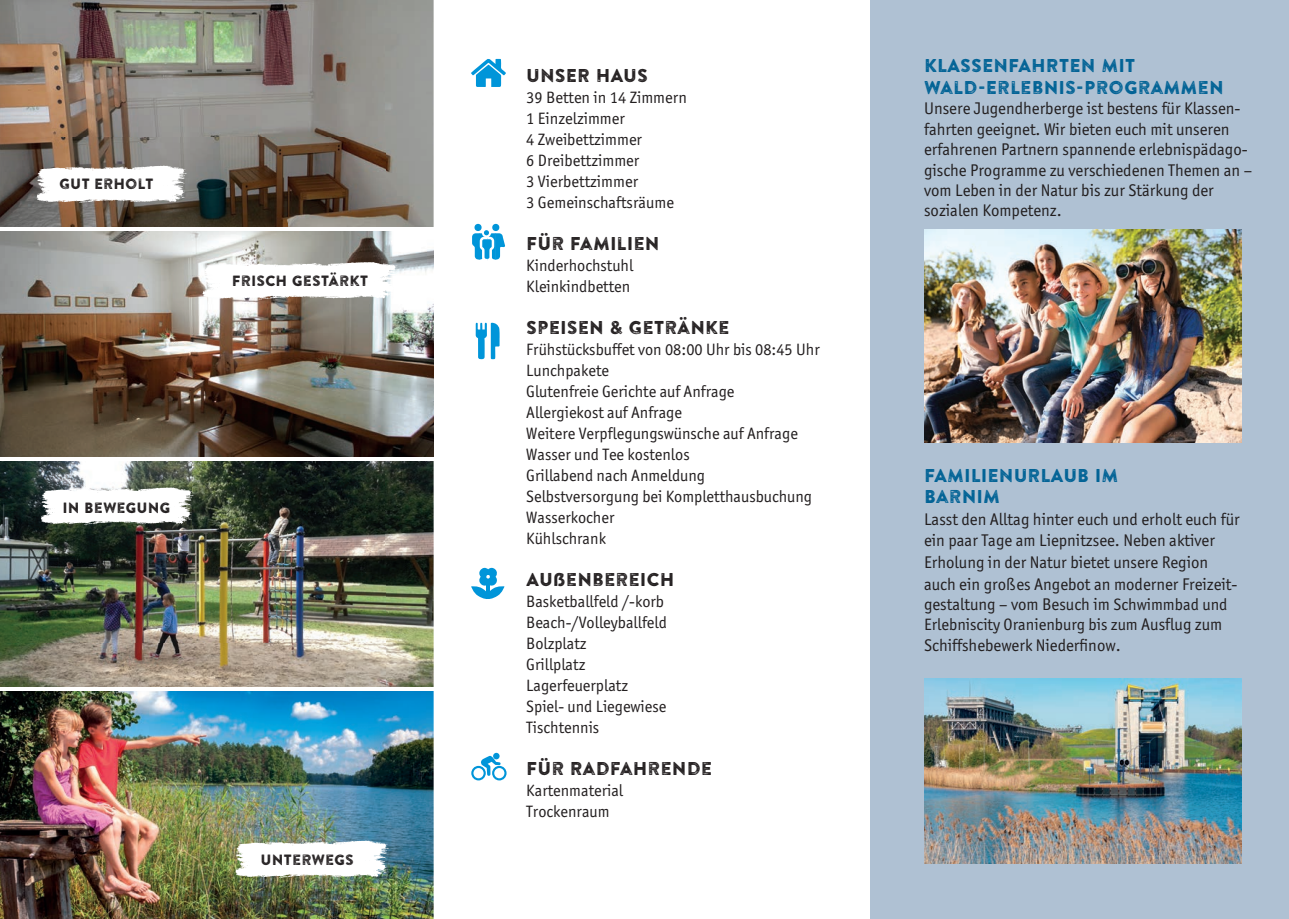
<style>
.page{position:relative;width:1289px;height:919px;background:#fff}
.page>*{position:absolute;margin:0;border:0;box-sizing:border-box;transform-origin:0 0}
.t1{font:18.45px/22.2px "Brandon Printed Two";color:#006295}
.t2{font:18.45px "Brandon Printed Two";color:#231f20}
.t3{font:16.95px/20.4px "Officina San ITC";color:#231f20}
.t4{font:16.5px/21px "Officina San ITC";color:#231f20}
.t5{font:14.85px "Brandon Printed Two";color:#231f20}
.s1{font-size:16.5px}
.s2{font-size:16.95px}
</style>
<div class="page">
<div style="left:870px;top:0;width:418px;height:918px;background:#afc1d3"></div>
<img style="left:0;top:0;width:433px;height:918px">
<svg style="left:37px;top:166px;width:150px;height:37px"></svg>
<svg style="left:202px;top:262px;width:197px;height:38px"></svg>
<svg style="left:41px;top:487px;width:153px;height:38px"></svg>
<img style="left:235px;top:840px;width:154px;height:38px">
<svg style="left:471px;top:59px;width:35px;height:28px"></svg>
<svg style="left:475px;top:323px;width:24px;height:36px"></svg>
<svg style="left:472px;top:223px;width:33px;height:37px"></svg>
<svg style="left:471px;top:567px;width:33px;height:32px"></svg>
<hr style="left:486px;top:581px;width:4px;height:16px;background:#0095d9">
<svg style="left:471px;top:755px;width:35px;height:25px"></svg>
<div style="left:493px;top:752px;width:6px;height:7px;background:#0095d9;border-radius:50%"></div>
<img style="left:924px;top:229px;width:317px;height:214px">
<img style="left:924px;top:678px;width:317px;height:185px">
<hr style="left:0;top:228px;width:448px;height:3px;background:#fff">
<hr style="left:0;top:457px;width:448px;height:3px;background:#fff">
<hr style="left:0;top:687px;width:448px;height:3px;background:#fff">
<p class="t5" style="left:59px;top:175px;width:96px">GUT ERHOLT</p>
<p class="t5" style="left:232px;top:272px;width:138px">FRISCH GESTÄRKT</p>
<p class="t5" style="left:63px;top:498px;width:109px">IN BEWEGUNG</p>
<p class="t5" style="left:260px;top:851px;width:95px">UNTERWEGS</p>
<p class="t2" style="left:526px;top:64px;width:123px">UNSER HAUS</p>
<p class="t4" style="left:526px;top:86px;width:162px">39 Betten in 14 Zimmern<br>1 Einzelzimmer<br>4 Zweibettzimmer<br>6 Dreibettzimmer<br>3 Vierbettzimmer<br>3 Gemeinschaftsräume</p>
<p class="t2" style="left:526px;top:232px;width:135px">FÜR FAMILIEN</p>
<p class="t4" style="left:526px;top:254px;width:108px">Kinderhochstuhl<br>Kleinkindbetten</p>
<p class="t2" style="left:526px;top:316px;width:205px">SPEISEN &amp; GETRÄNKE</p>
<p class="t4" style="left:526px;top:338px;width:295px">Frühstücksbuffet von 08:00 Uhr bis 08:45 Uhr<br>Lunchpakete<br>Glutenfreie Gerichte auf Anfrage<br>Allergiekost auf Anfrage<br>Weitere Verpflegungswünsche auf Anfrage<br>Wasser und Tee kostenlos<br>Grillabend nach Anmeldung<br>Selbstversorgung bei Kompletthausbuchung<br>Wasserkocher<br>Kühlschrank</p>
<p class="t2" style="left:526px;top:568px;width:149px">AUßENBEREICH</p>
<p class="t4" style="left:526px;top:590px;width:142px">Basketballfeld /-korb<br>Beach-/Volleyballfeld<br>Bolzplatz<br>Grillplatz<br>Lagerfeuerplatz<br>Spiel- und Liegewiese<br>Tischtennis</p>
<p class="t2" style="left:526px;top:757px;width:187px">FÜR RADFAHRENDE</p>
<p class="t4" style="left:526px;top:779px;width:98px">Kartenmaterial<br>Trockenraum</p>
<p class="t1" style="left:924px;top:54px;width:301px">KLASSENFAHRTEN MIT<br>WALD-ERLEBNIS-PROGRAMMEN</p>
<p class="t3" style="left:924px;top:98px;width:329px">Unsere Jugendherberge ist bestens für Klassen&shy;fahrten geeignet. Wir bieten euch mit unseren erfahrenen Partnern spannende erlebnispädago&shy;gische Programme zu verschiedenen Themen an – vom Leben in der Natur bis zur Stärkung der sozialen Kompetenz.</p>
<p class="t1" style="left:924px;top:464px;width:196px;line-height:21.6px">FAMILIENURLAUB IM<br>BARNIM</p>
<p class="t3" style="left:924px;top:508px;width:317px;line-height:21.3px">Lasst den Alltag hinter euch und erholt euch für ein paar Tage am Liepnitzsee. Neben aktiver Erholung in der Natur bietet unsere Region auch ein großes Angebot an moderner Freizeit&shy;gestaltung – vom Besuch im <span class="s1">Schwimmbad und</span></p>
<p class="t4" style="left:924px;top:614px;width:300px">Erlebniscity Oranienburg bis zum <span class="s2">Ausflug zum</span></p>
<p class="t3" style="left:924px;top:634px;width:198px">Schiffshebewerk Niederfinow.</p>
</div>
